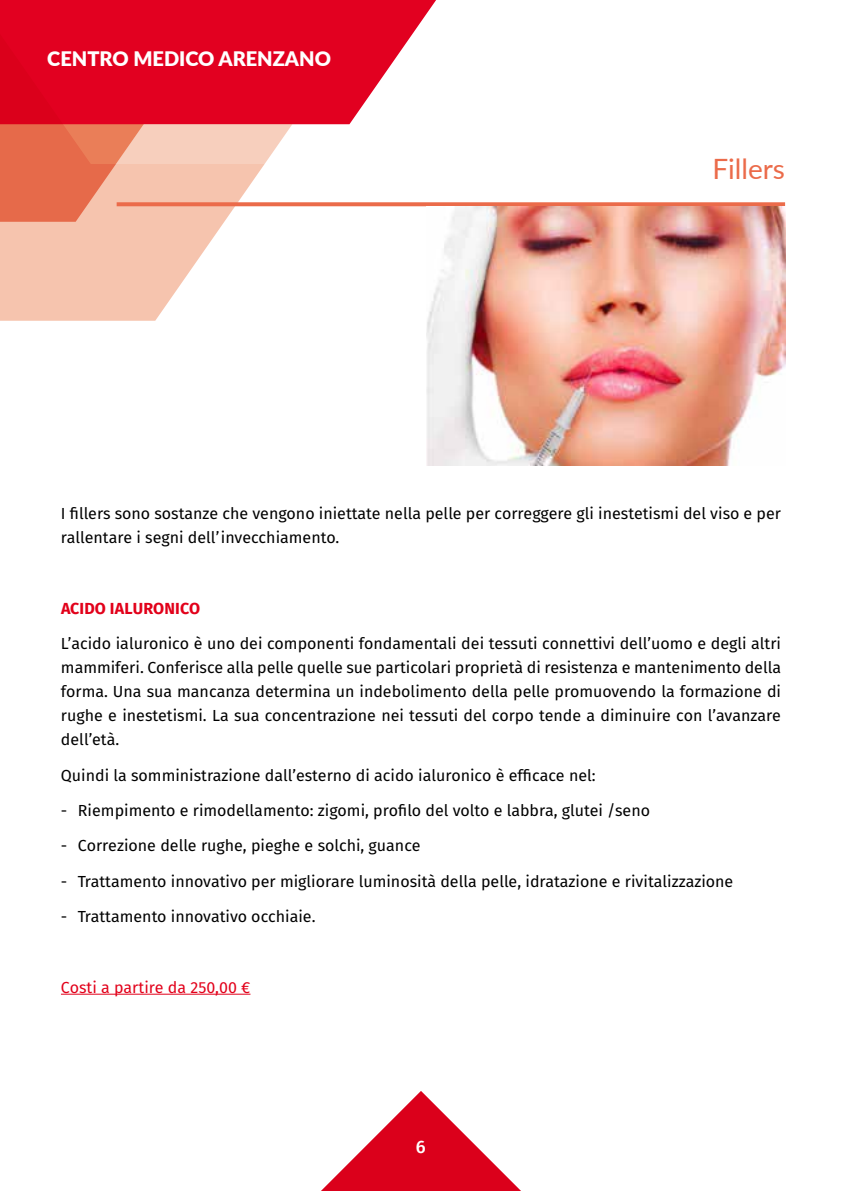
<style>
.page{position:relative;width:842px;height:1191px;background:#fff}
.page>*{position:absolute;margin:0;border:0;box-sizing:border-box;transform-origin:0 0}
.t1{font:28px "Lato";color:#eb6b4a}
.t2{font:900 20px "Lato";color:#fff}
.t3{font:500 18px "Fira Sans";color:#fff}
.t4{font:16px/24px "Fira Sans";color:#000}
.t5{font:16px "Fira Sans";color:#e2001a}
.t6{font:700 16px "Fira Sans";letter-spacing:.01em;color:#e2001a}
</style>
<div class="page">
<svg style="left:321px;top:1091px;width:200px;height:100px"></svg>
<svg style="left:0;top:164px;width:387px;height:157px"></svg>
<svg style="left:0;top:164px;width:238px;height:58px;background:#ef9e84"></svg>
<svg style="left:0;top:0;width:436px;height:164px;fill:#e20020"></svg>
<hr style="left:61px;top:993px;width:189px;height:1px;background:#e2001a">
<svg style="left:117px;top:202px;width:668px;height:4px;background:#ec7455"></svg>
<img style="left:426px;top:206px;width:359px;height:259px">
<p class="t2" style="left:47px;top:43px;width:285px">CENTRO MEDICO ARENZANO</p>
<h1 class="t1" style="left:712px;top:149px;width:74px">Fillers</h1>
<p class="t4" style="left:61px;top:501px;width:722px">I fillers sono sostanze che vengono iniettate nella pelle per correggere gli inestetismi del viso e per rallentare i segni dell’invecchiamento.</p>
<p class="t6" style="left:61px;top:594px;width:141px">ACIDO IALURONICO</p>
<p class="t4" style="left:61px;top:631px;width:722px;text-align:justify">L’acido ialuronico è uno dei componenti fondamentali dei tessuti connettivi dell’uomo e degli altri mammiferi. Conferisce alla pelle quelle sue particolari proprietà di resistenza e mantenimento della forma. Una sua mancanza determina un indebolimento della pelle promuovendo la formazione di rughe e inestetismi. La sua concentrazione nei tessuti del corpo tende a diminuire con l’avanzare dell’età.</p>
<p class="t4" style="left:61px;top:762px;width:536px">Quindi la somministrazione dall’esterno di acido ialuronico è efficace nel:</p>
<p class="t4" style="left:61px;top:798px;width:591px">- Riempimento e rimodellamento: zigomi, profilo del volto e labbra, glutei /seno</p>
<p class="t4" style="left:61px;top:833px;width:361px">- Correzione delle rughe, pieghe e solchi, guance</p>
<p class="t4" style="left:61px;top:868px;width:674px">- Trattamento innovativo per migliorare luminosità della pelle, idratazione e rivitalizzazione</p>
<p class="t4" style="left:61px;top:904px;width:256px">- Trattamento innovativo occhiaie.</p>
<p class="t5" style="left:61px;top:975px;width:191px">Costi a partire da 250,00 €</p>
<p class="t3" style="left:416px;top:1131px;width:11px">6</p>
</div>
